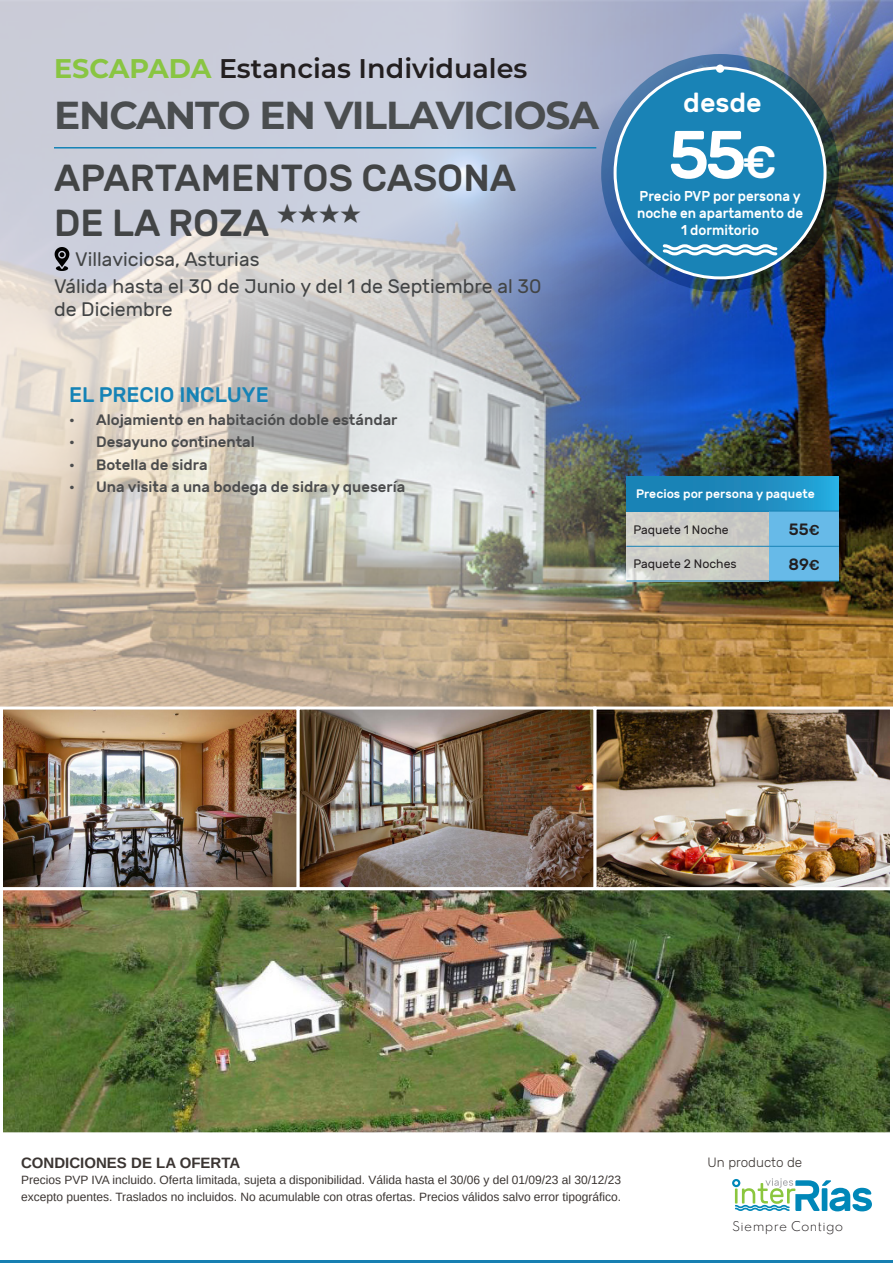
<style>
.page{position:relative;width:893px;height:1263px;background:#fff}
.page>*{position:absolute;margin:0;border:0;box-sizing:border-box;transform-origin:0 0}
.t1{font:500 67.5px "Rubik";color:#fff}
.t2{font:700 39px "Montserrat";letter-spacing:-.03em;color:#4a4d4f}
.t3{font:500 37.5px/45px "Rubik";color:#424445}
.t4{font:600 27px "Montserrat";color:#231f20}
.t5{font:500 27px "Rubik";color:#fff}
.t6{font:500 21px "Rubik";color:#1583b6}
.t7{font:19.5px/23.4px "Rubik";color:#424445}
.t8{font:500 16.35px "Rubik";color:#231f20}
.t9{font:500 15px "Rubik";color:#4b4c4d}
.t10{font:700 15px "Arimo";color:#3b3532}
.normalito_circuito{font:500 14.25px/17.1px "Rubik";color:#fff;text-align:center;scale:.94 1}
.t11{font:300 13.5px "Rubik";color:#3b3532}
.t12{font:12.3px "Rubik";color:#231f20}
.t13{font:500 12.3px "Rubik";color:#fff}
.t14{font:12px/16.5px "Arimo";color:#3b3532}
.siempre{font:300 12px "Spartan";letter-spacing:.03em;color:#231f20}
.s1{font-weight:700;color:#89c542}
.s2{font-size:45px}
.s3{font-size:14.25px}
</style>
<div class="page">
<img style="left:872px;top:0;width:21px;height:706px">
<img style="left:0;top:0;width:872px;height:706px">
<hr style="left:54px;top:147px;width:542px;height:2px;background:#1583b6">
<img style="left:4px;top:710px;width:885px;height:421px">
<div style="left:0;top:706px;width:300px;height:184px;border:3px solid #fff"></div>
<div style="left:593px;top:706px;width:300px;height:184px;border:3px solid #fff"></div>
<div style="left:297px;top:706px;width:299px;height:184px;border:3px solid #fff"></div>
<div style="left:0;top:887px;width:893px;height:248px;border:3px solid #fff"></div>
<svg style="left:732px;top:1178px;width:140px;height:33px"></svg>
<hr style="left:0;top:1260px;width:893px;height:3px;background:#1780b2">
<img style="left:601px;top:54px;width:238px;height:238px;border-radius:50%">
<div style="left:615px;top:68px;width:210px;height:210px;background:#1983b6;border-radius:50%"></div>
<div style="left:716px;top:65px;width:8px;height:8px;background:#fff;border-radius:50%"></div>
<svg style="left:647px;top:244px;width:146px;height:11px"></svg>
<img style="left:51px;top:248px;width:22px;height:22px">
<div style="left:626px;top:508px;width:143px;height:73px;background:#ccccc6"></div>
<div style="left:626px;top:476px;width:213px;height:35px;background:linear-gradient(to right,#1679ac,#25a1d4)"></div>
<div style="left:769px;top:511px;width:70px;height:35px;background:#67bae8"></div>
<div style="left:769px;top:546px;width:70px;height:35px;background:#67bae8"></div>
<hr style="left:626px;top:546px;width:143px;height:1px;background:#1983b6">
<hr style="left:769px;top:546px;width:70px;height:1px;background:#1983b6">
<hr style="left:626px;top:511px;width:143px;height:1px;background:#1983b6">
<hr style="left:769px;top:511px;width:70px;height:1px;background:#1983b6">
<hr style="left:626px;top:581px;width:143px;height:1px;background:#1983b6">
<hr style="left:769px;top:581px;width:70px;height:1px;background:#1983b6">
<p class="t4" style="left:54px;top:49px;width:475px"><span class="s1">ESCAPADA</span> Estancias Individuales</p>
<p class="t2" style="left:54px;top:87px;width:547px">ENCANTO EN VILLAVICIOSA</p>
<p class="t3" style="left:54px;top:156px;width:464px">APARTAMENTOS CASONA<br>DE LA ROZA ★★★★</p>
<p class="t7" style="left:75px;top:248px;width:186px">Villaviciosa, Asturias</p>
<p class="t7" style="left:54px;top:275px;width:489px">Válida hasta el 30 de Junio y del 1 de Septiembre al 30 de Diciembre</p>
<p class="t6" style="left:69px;top:383px;width:201px">EL PRECIO INCLUYE</p>
<p class="t9" style="left:69px;top:411px;width:330px">• Alojamiento en habitación doble estándar</p>
<p class="t9" style="left:69px;top:434px;width:187px">• Desayuno continental</p>
<p class="t9" style="left:69px;top:456px;width:140px">• Botella de sidra</p>
<p class="t9" style="left:69px;top:479px;width:338px">• Una visita a una bodega de sidra y quesería</p>
<p class="t5" style="left:683px;top:88px;width:80px">desde</p>
<p class="t1" style="left:668px;top:117px;width:110px">55<span class="s2">€</span></p>
<p class="normalito_circuito" style="left:637px;top:188px;width:178px">Precio PVP por persona y noche en apartamento de<br>1 dormitorio</p>
<p class="t13" style="left:636px;top:487px;width:180px">Precios por persona y paquete</p>
<p class="t12" style="left:633px;top:522px;width:97px">Paquete 1 Noche</p>
<p class="t8" style="left:789px;top:520px;width:32px">55<span class="s3">€</span></p>
<p class="t12" style="left:633px;top:557px;width:105px">Paquete 2 Noches</p>
<p class="t8" style="left:788px;top:555px;width:33px">89<span class="s3">€</span></p>
<p class="t10" style="left:21px;top:1152px;width:221px">CONDICIONES DE LA OFERTA</p>
<p class="t14" style="left:21px;top:1172px;width:601px">Precios PVP IVA incluido. Oferta limitada, sujeta a disponibilidad. Válida hasta el 30/06 y del 01/09/23 al 30/12/23 excepto puentes. Traslados no incluidos. No acumulable con otras ofertas. Precios válidos salvo error tipográfico.</p>
<p class="t11" style="left:708px;top:1155px;width:96px">Un producto de</p>
<p class="siempre" style="left:732px;top:1217px;width:113px">Siempre Contigo</p>
</div>
